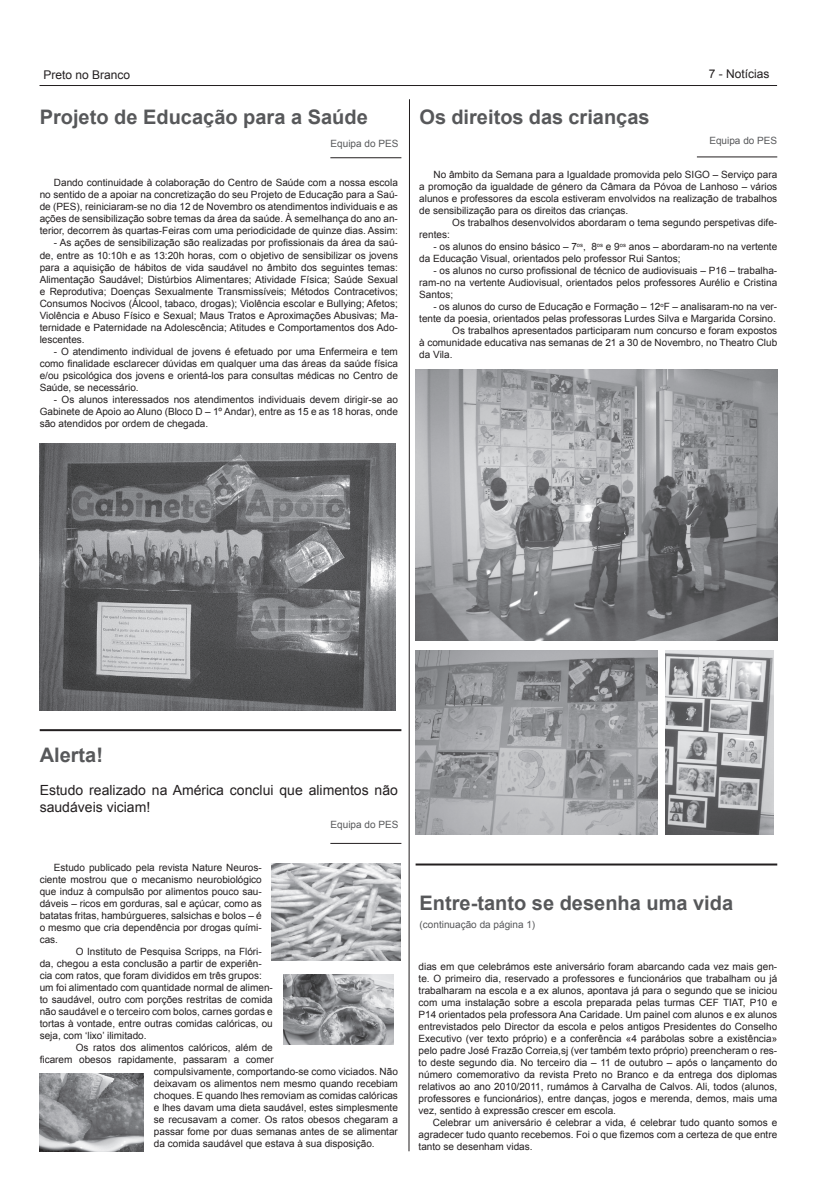
<style>
.page{position:relative;width:817px;height:1191px;background:#fff}
.page>*{position:absolute;margin:0;border:0;box-sizing:border-box;transform-origin:0 0}
.t1{font:700 20px "Arial";color:#57585a}
.t2{font:14px/16.8px "Arial";color:#231f20}
.t3{font:12px "Arial";color:#231f20}
.t4{font:10px/12px "Arial";color:#231f20;text-align:justify}
.t5{font:10px "Arial";color:#57585a}
</style>
<div class="page">
<hr style="left:39px;top:85px;width:737px;height:1px;background:#231f20">
<img style="left:40px;top:444px;width:355px;height:266px">
<img style="left:272px;top:863px;width:128px;height:97px">
<img style="left:40px;top:1073px;width:104px;height:78px">
<img style="left:283px;top:974px;width:110px;height:70px">
<img style="left:415px;top:370px;width:362px;height:271px">
<hr style="left:40px;top:729px;width:361px;height:2px;background:#231f20">
<img style="left:415px;top:650px;width:242px;height:184px">
<img style="left:665px;top:650px;width:108px;height:184px">
<hr style="left:330px;top:157px;width:71px;height:1px;background:#231f20">
<hr style="left:330px;top:843px;width:71px;height:1px;background:#231f20">
<hr style="left:696px;top:156px;width:81px;height:1px;background:#231f20">
<svg style="left:408px;top:99px;width:2px;height:1053px;background:#8f8d8e"></svg>
<hr style="left:415px;top:863px;width:362px;height:2px;background:#231f20">
<p class="t3" style="left:43px;top:67px;width:88px">Preto no Branco</p>
<p class="t3" style="left:708px;top:66px;width:62px">7 - Notícias</p>
<h1 class="t1" style="left:40px;top:103px;width:329px">Projeto de Educação para a Saúde</h1>
<p class="t5" style="left:330px;top:136px;width:69px">Equipa do PES</p>
<p class="t4" style="left:40px;top:177px;width:360px;text-indent:14px">Dando continuidade à colaboração do Centro de Saúde com a nossa escola no sentido de a apoiar na concretização do seu Projeto de Educação para a Saú&shy;de (PES), reiniciaram-se no dia 12 de Novembro os atendimentos individuais e as ações de sensibilização sobre temas da área da saúde. À semelhança do ano an&shy;terior, decorrem às quartas-Feiras com uma periodicidade de quinze dias. Assim:</p>
<p class="t4" style="left:40px;top:237px;width:360px;text-indent:14px">- As ações de sensibilização são realizadas por profissionais da área da saú&shy;de, entre as 10:10h e as 13:20h horas, com o objetivo de sensibilizar os jovens para a aquisição de hábitos de vida saudável no âmbito dos seguintes temas:<br>Alimentação Saudável; Distúrbios Alimentares; Atividade Física; Saúde Sexual e Reprodutiva; Doenças Sexualmente Transmissíveis; Métodos Contracetivos; Consumos Nocivos (Álcool, tabaco, drogas); Violência escolar e Bullying; Afetos; Violência e Abuso Físico e Sexual; Maus Tratos e Aproximações Abusivas; Ma&shy;ternidade e Paternidade na Adolescência; Atitudes e Comportamentos dos Ado&shy;lescentes.</p>
<p class="t4" style="left:40px;top:345px;width:359px;text-indent:14px">- O atendimento individual de jovens é efetuado por uma Enfermeira e tem como finalidade esclarecer dúvidas em qualquer uma das áreas da saúde física e/ou psicológica dos jovens e orientá-los para consultas médicas no Centro de Saúde, se necessário.</p>
<p class="t4" style="left:40px;top:393px;width:359px;text-indent:14px">- Os alunos interessados nos atendimentos individuais devem dirigir-se ao Gabinete de Apoio ao Aluno (Bloco D – 1º Andar), entre as 15 e as 18 horas, onde são atendidos por ordem de chegada.</p>
<h1 class="t1" style="left:419px;top:103px;width:231px">Os direitos das crianças</h1>
<p class="t5" style="left:709px;top:134px;width:69px">Equipa do PES</p>
<p class="t4" style="left:419px;top:168px;width:359px;text-indent:14px">No âmbito da Semana para a Igualdade promovida pelo SIGO – Serviço para a promoção da igualdade de género da Câmara da Póvoa de Lanhoso – vários alunos e professores da escola estiveram envolvidos na realização de trabalhos de sensibilização para os direitos das crianças.</p>
<p class="t4" style="left:452px;top:216px;width:326px">Os trabalhos desenvolvidos abordaram o tema segundo perspetivas dife-</p>
<p class="t4" style="left:419px;top:228px;width:32px">rentes:</p>
<p class="t4" style="left:419px;top:240px;width:359px;text-indent:14px">- os alunos do ensino básico – 7<sup>os</sup>, 8<sup>os</sup> e 9<sup>os</sup> anos – abordaram-no na vertente da Educação Visual, orientados pelo professor Rui Santos;</p>
<p class="t4" style="left:419px;top:264px;width:359px;text-indent:14px">- os alunos no curso profissional de técnico de audiovisuais – P16 – trabalha&shy;ram-no na vertente Audiovisual, orientados pelos professores Aurélio e Cristina Santos;</p>
<p class="t4" style="left:433px;top:300px;width:345px">- os alunos do curso de Educação e Formação – 12<sup>o</sup>F – analisaram-no na ver-</p>
<p class="t4" style="left:419px;top:312px;width:358px">tente da poesia, orientados pelas professoras Lurdes Silva e Margarida Corsino.</p>
<p class="t4" style="left:452px;top:324px;width:326px">Os trabalhos apresentados participaram num concurso e foram expostos</p>
<p class="t4" style="left:419px;top:336px;width:359px">à comunidade educativa nas semanas de 21 a 30 de Novembro, no Theatro Club</p>
<p class="t4" style="left:419px;top:348px;width:35px">da Vila.</p>
<h1 class="t1" style="left:40px;top:741px;width:65px">Alerta!</h1>
<h2 class="t2" style="left:40px;top:782px;width:359px">Estudo realizado na América conclui que alimentos não saudáveis viciam!</h2>
<p class="t5" style="left:330px;top:818px;width:69px">Equipa do PES</p>
<p class="t4" style="left:40px;top:861px;width:223px;text-indent:14px">Estudo publicado pela revista Nature Neuros&shy;ciente mostrou que o mecanismo neurobiológico que induz à compulsão por alimentos pouco sau&shy;dáveis – ricos em gorduras, sal e açúcar, como as batatas fritas, hambúrgueres, salsichas e bolos – é o mesmo que cria dependência por drogas quími&shy;cas.</p>
<p class="t4" style="left:40px;top:945px;width:234px;text-align:left;text-indent:36px">O Instituto de Pesquisa Scripps, na Flóri&shy;da, chegou a esta conclusão a partir de experiên&shy;cia com ratos, que foram divididos em três grupos: um foi alimentado com quantidade normal de alimen&shy;to saudável, outro com porções restritas de comida não saudável e o terceiro com bolos, carnes gordas e tortas à vontade, entre outras comidas calóricas, ou seja, com ‘lixo’ ilimitado.</p>
<p class="t4" style="left:76px;top:1041px;width:198px">Os ratos dos alimentos calóricos, além de</p>
<p class="t4" style="left:40px;top:1053px;width:235px">ficarem obesos rapidamente, passaram a comer</p>
<p class="t4" style="left:154px;top:1065px;width:245px">compulsivamente, comportando-se como viciados. Não</p>
<p class="t4" style="left:154px;top:1077px;width:245px">deixavam os alimentos nem mesmo quando recebiam</p>
<p class="t4" style="left:154px;top:1089px;width:245px">choques. E quando lhes removiam as comidas calóricas</p>
<p class="t4" style="left:154px;top:1101px;width:245px">e lhes davam uma dieta saudável, estes simplesmente</p>
<p class="t4" style="left:154px;top:1113px;width:245px">se recusavam a comer. Os ratos obesos chegaram a</p>
<p class="t4" style="left:154px;top:1125px;width:245px">passar fome por duas semanas antes de se alimentar</p>
<p class="t4" style="left:154px;top:1137px;width:222px">da comida saudável que estava à sua disposição.</p>
<h1 class="t1" style="left:419px;top:889px;width:315px">Entre-tanto se desenha uma vida</h1>
<p class="t5" style="left:419px;top:918px;width:117px">(continuação da página 1)</p>
<p class="t4" style="left:418px;top:960px;width:360px">dias em que celebrámos este aniversário foram abarcando cada vez mais gen&shy;te. O primeiro dia, reservado a professores e funcionários que trabalham ou já trabalharam na escola e a ex alunos, apontava já para o segundo que se iniciou com uma instalação sobre a escola preparada pelas turmas CEF TIAT, P10 e P14 orientados pela professora Ana Caridade. Um painel com alunos e ex alunos entrevistados pelo Director da escola e pelos antigos Presidentes do Conselho Executivo (ver texto próprio) e a conferência «4 parábolas sobre a existência» pelo padre José Frazão Correia,sj (ver também texto próprio) preencheram o res&shy;to deste segundo dia. No terceiro dia – 11 de outubro – após o lançamento do número comemorativo da revista Preto no Branco e da entrega dos diplomas relativos ao ano 2010/2011, rumámos à Carvalha de Calvos. Ali, todos (alunos, professores e funcionários), entre danças, jogos e merenda, demos, mais uma vez, sentido à expressão crescer em escola.</p>
<p class="t4" style="left:418px;top:1116px;width:360px;text-indent:14px">Celebrar um aniversário é celebrar a vida, é celebrar tudo quanto somos e agradecer tudo quanto recebemos. Foi o que fizemos com a certeza de que entre tanto se desenham vidas.</p>
</div>
